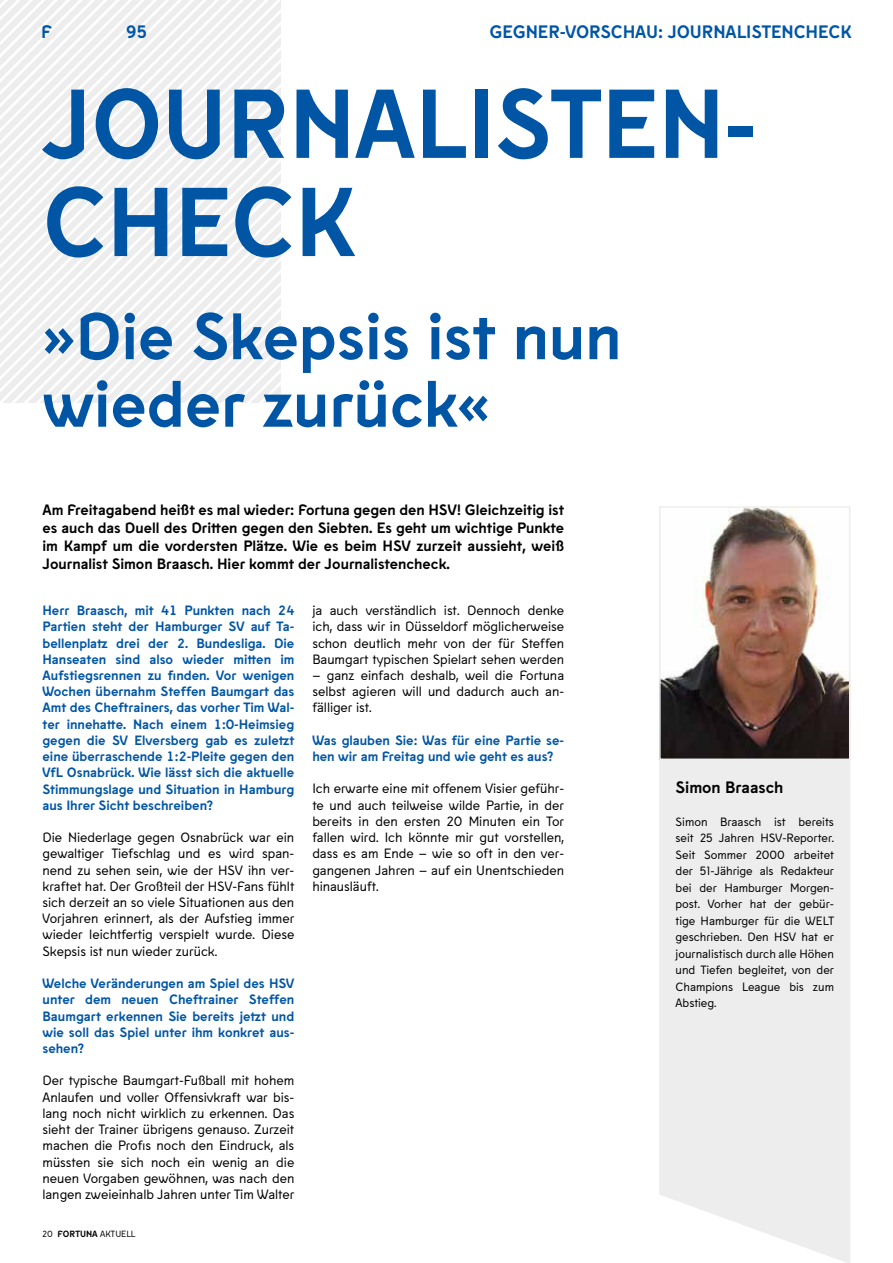
<style>
.page{position:relative;width:893px;height:1263px;background:#fff}
.page>*{position:absolute;margin:0;border:0;box-sizing:border-box;transform-origin:0 0}
.t1{font:700 97.5px/98.2px "Fortuna Sans";letter-spacing:-.005em;color:#0056a4}
.t2{font:700 65.55px/67.5px "Fortuna Sans";color:#0056a4}
.t3{font:700 18px "Fortuna Sans";letter-spacing:-.005em;color:#0056a4}
.t4{font:700 16.5px "Fortuna Sans";color:#000}
.t5{font:700 15px/18px "Fortuna Sans";color:#000;text-align:justify}
.t6{font:13.5px/16.2px "Fortuna Sans";color:#000;text-align:justify}
.t7{font:700 13.5px/16.2px "Fortuna Sans";color:#0056a4;text-align:justify}
.t8{font:12px/16.5px "Fortuna Sans";color:#000;text-align:justify}
.t9{font:9px "Fortuna Sans";color:#000}
.s1{font-weight:700}
</style>
<div class="page">
<svg style="left:0;top:0;width:281px;height:402px"></svg>
<hr style="left:892px;top:0;width:1px;height:1263px;background:#0056a4">
<div style="left:659px;top:760px;width:191px;height:503px;background:#ededed"></div>
<img style="left:662px;top:509px;width:185px;height:248px">
<div style="left:659px;top:506px;width:191px;height:254px;border:2px solid #ededed"></div>
<h3 class="t3" style="left:41px;top:17px;width:12px">F</h3>
<h3 class="t3" style="left:126px;top:17px;width:22px">95</h3>
<h3 class="t3" style="left:489px;top:17px;width:364px">GEGNER-VORSCHAU: JOURNALISTENCHECK</h3>
<h1 class="t1" style="left:43px;top:69px;width:716px">JOURNALISTEN-<br>CHECK</h1>
<h2 class="t2" style="left:43px;top:299px;width:580px">»Die Skepsis ist nun wieder zurück«</h2>
<p class="t5" style="left:43px;top:500px;width:523px">Am Freitagabend heißt es mal wieder: Fortuna gegen den HSV! Gleichzeitig ist es auch das Duell des Dritten gegen den Siebten. Es geht um wichtige Punkte im Kampf um die vordersten Plätze. Wie es beim HSV zurzeit aussieht, weiß Journalist Simon Braasch. Hier kommt der Journalistencheck.</p>
<p class="t7" style="left:43px;top:601px;width:253px">Herr Braasch, mit 41 Punkten nach 24<br>Partien steht der Hamburger SV auf Ta&shy;bellenplatz drei der 2. Bundesliga. Die Hanseaten sind also wieder mitten im Aufstiegsrennen zu finden. Vor wenigen Wochen übernahm Steffen Baumgart das Amt des Cheftrainers, das vorher Tim Wal&shy;ter innehatte. Nach einem 1:0-Heimsieg gegen die SV Elversberg gab es zuletzt eine überraschende 1:2-Pleite gegen den VfL Osnabrück. Wie lässt sich die aktuelle Stimmungslage und Situation in Hamburg aus Ihrer Sicht beschreiben?</p>
<p class="t6" style="left:43px;top:829px;width:253px">Die Niederlage gegen Osnabrück war ein gewaltiger Tiefschlag und es wird span&shy;nend zu sehen sein, wie der HSV ihn ver&shy;kraftet hat. Der Großteil der HSV-Fans fühlt sich derzeit an so viele Situationen aus den Vorjahren erinnert, als der Aufstieg immer wieder leichtfertig verspielt wurde. Diese Skepsis ist nun wieder zurück.</p>
<p class="t7" style="left:43px;top:974px;width:253px">Welche Veränderungen am Spiel des HSV unter dem neuen Cheftrainer Steffen Baumgart erkennen Sie bereits jetzt und wie soll das Spiel unter ihm konkret aus&shy;sehen?</p>
<p class="t6" style="left:43px;top:1072px;width:253px">Der typische Baumgart-Fußball mit hohem Anlaufen und voller Offensivkraft war bis&shy;lang noch nicht wirklich zu erkennen. Das sieht der Trainer übrigens genauso. Zurzeit machen die Profis noch den Eindruck, als müssten sie sich noch ein wenig an die neuen Vorgaben gewöhnen, was nach den langen zweieinhalb Jahren unter Tim Walter</p>
<p class="t9" style="left:43px;top:1227px;width:94px">20 <span class="s1">FORTUNA</span> AKTUELL</p>
<p class="t6" style="left:312px;top:602px;width:253px">ja auch verständlich ist. Dennoch denke ich, dass wir in Düsseldorf möglicherweise schon deutlich mehr von der für Steffen Baumgart typischen Spielart sehen werden</p>
<p class="t6" style="left:312px;top:667px;width:253px">– ganz einfach deshalb, weil die Fortuna selbst agieren will und dadurch auch an&shy;fälliger ist.</p>
<p class="t7" style="left:312px;top:731px;width:253px">Was glauben Sie: Was für eine Partie se&shy;hen wir am Freitag und wie geht es aus?</p>
<p class="t6" style="left:312px;top:780px;width:253px">Ich erwarte eine mit offenem Visier geführ&shy;te und auch teilweise wilde Partie, in der bereits in den ersten 20 Minuten ein Tor fallen wird. Ich könnte mir gut vorstellen, dass es am Ende – wie so oft in den ver&shy;gangenen Jahren – auf ein Unentschieden hinausläuft.</p>
<p class="t4" style="left:676px;top:774px;width:109px">Simon Braasch</p>
<p class="t8" style="left:676px;top:813px;width:160px">Simon Braasch ist bereits seit 25 Jahren HSV-Reporter.<br>Seit Sommer 2000 arbeitet der 51-Jährige als Redakteur bei der Hamburger Morgen&shy;post. Vorher hat der gebür&shy;tige Hamburger für die WELT geschrieben. Den HSV hat er journalistisch durch alle Höhen und Tiefen begleitet, von der Champions League bis zum Abstieg.</p>
</div>
